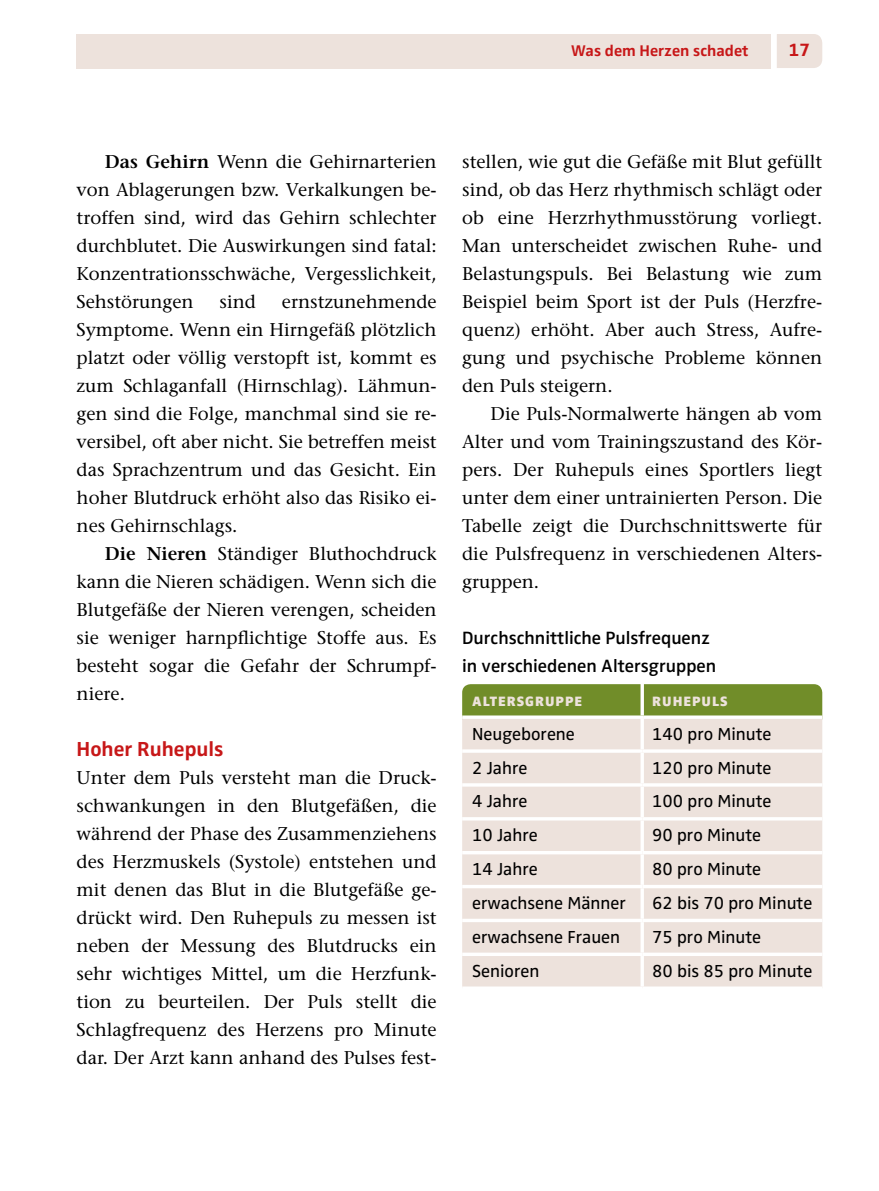
<style>
.page{position:relative;width:879px;height:1191px;background:#fff}
.page>*{position:absolute;margin:0;border:0;box-sizing:border-box;transform-origin:0 0}
.t1{font:700 21px "Zwo Pro";color:#c71718}
.t2{font:18.4px/28px "Stone Serif";color:#000;text-align:justify}
.t3{font:600 18.4px/28px "Zwo Pro";color:#000}
.t4{font:700 18.4px "Zwo Pro";color:#c71718}
.t5{font:18px "Zwo Pro";color:#000}
.t6{font:700 16px "Zwo Pro";color:#c71718}
.t7{font:900 14px "Zwo Pro";letter-spacing:.07em;color:#ede2dc}
.s1{font-weight:600}
</style>
<div class="page">
<div style="left:77px;top:34px;width:694px;height:34px;background:#ede2dc"></div>
<div style="left:777px;top:34px;width:45px;height:34px;background:#ede2dc"></div>
<div style="left:462px;top:684px;width:360px;height:31px;background:#718d29"></div>
<div style="left:462px;top:719px;width:360px;height:267px;background:#ede2dc"></div>
<hr style="left:462px;top:749px;width:180px;height:3px;background:#fff">
<hr style="left:642px;top:749px;width:180px;height:3px;background:#fff">
<hr style="left:462px;top:783px;width:180px;height:3px;background:#fff">
<hr style="left:642px;top:783px;width:180px;height:3px;background:#fff">
<hr style="left:462px;top:817px;width:180px;height:3px;background:#fff">
<hr style="left:642px;top:817px;width:180px;height:3px;background:#fff">
<hr style="left:462px;top:851px;width:180px;height:3px;background:#fff">
<hr style="left:642px;top:851px;width:180px;height:3px;background:#fff">
<hr style="left:462px;top:885px;width:180px;height:3px;background:#fff">
<hr style="left:642px;top:885px;width:180px;height:3px;background:#fff">
<svg style="left:462px;top:918px;width:180px;height:4px"></svg>
<svg style="left:642px;top:918px;width:180px;height:4px"></svg>
<svg style="left:462px;top:952px;width:180px;height:4px"></svg>
<svg style="left:642px;top:952px;width:180px;height:4px"></svg>
<svg style="left:462px;top:986px;width:179px;height:1px"></svg>
<svg style="left:640px;top:719px;width:4px;height:30px"></svg>
<svg style="left:640px;top:752px;width:4px;height:31px"></svg>
<svg style="left:640px;top:786px;width:4px;height:31px"></svg>
<svg style="left:640px;top:820px;width:4px;height:31px"></svg>
<svg style="left:640px;top:854px;width:4px;height:31px"></svg>
<svg style="left:640px;top:888px;width:4px;height:30px"></svg>
<svg style="left:640px;top:922px;width:4px;height:30px"></svg>
<svg style="left:640px;top:956px;width:4px;height:30px"></svg>
<svg style="left:644px;top:986px;width:178px;height:1px"></svg>
<svg style="left:644px;top:715px;width:178px;height:1px"></svg>
<svg style="left:640px;top:684px;width:4px;height:31px"></svg>
<svg style="left:462px;top:715px;width:182px;height:4px"></svg>
<p class="t6" style="left:571px;top:41px;width:179px">Was dem Herzen schadet</p>
<p class="t4" style="left:789px;top:39px;width:23px">17</p>
<p class="t2" style="left:77px;top:148px;width:362px;text-indent:28px"><span class="s1">Das Gehirn</span> Wenn die Gehirnarterien von Ablagerungen bzw. Verkalkungen be&shy;troffen sind, wird das Gehirn schlechter durchblutet. Die Auswirkungen sind fatal:<br>Konzentrationsschwäche, Vergesslichkeit, Sehstörungen</p>
<p class="t2" style="left:77px;top:288px;width:362px;text-indent:205px">ernstzunehmende Symptome. Wenn ein Hirngefäß plötzlich platzt oder völlig verstopft ist, kommt es zum Schlaganfall (Hirnschlag). Lähmun&shy;gen sind die Folge, manchmal sind sie re&shy;versibel, oft aber nicht. Sie betreffen meist das Sprachzentrum und das Gesicht. Ein hoher Blutdruck erhöht also das Risiko ei&shy;nes Gehirnschlags.</p>
<p class="t2" style="left:77px;top:540px;width:362px;text-indent:28px"><span class="s1">Die Nieren</span> Ständiger Bluthochdruck kann die Nieren schädigen. Wenn sich die Blutgefäße der Nieren verengen, scheiden sie weniger harnpflichtige Stoffe aus. Es besteht sogar die Gefahr der Schrumpf&shy;niere.</p>
<p class="t2" style="left:220px;top:288px;width:38px">sind</p>
<p class="t1" style="left:77px;top:737px;width:149px">Hoher Ruhepuls</p>
<p class="t2" style="left:77px;top:764px;width:362px">Unter dem Puls versteht man die Druck&shy;schwankungen in den Blutgefäßen, die während der Phase des Zusammenziehens des Herzmuskels (Systole) entstehen und mit denen das Blut in die Blutgefäße ge&shy;drückt wird. Den Ruhepuls zu messen ist neben der Messung des Blutdrucks ein sehr wichtiges Mittel, um die Herzfunk&shy;tion zu beurteilen. Der Puls stellt die Schlagfrequenz des Herzens pro Minute dar. Der Arzt kann anhand des Pulses fest-</p>
<p class="t2" style="left:462px;top:148px;width:362px">stellen, wie gut die Gefäße mit Blut gefüllt sind, ob das Herz rhythmisch schlägt oder ob eine Herzrhythmusstörung vorliegt.<br>Man unterscheidet zwischen Ruhe- und Belastungspuls. Bei Belastung wie zum Beispiel beim Sport ist der Puls (Herzfre&shy;quenz) erhöht. Aber auch Stress, Aufre&shy;gung und psychische Probleme können den Puls steigern.</p>
<p class="t2" style="left:462px;top:400px;width:362px;text-indent:28px">Die Puls-Normalwerte hängen ab vom Alter und vom Trainingszustand des Kör&shy;pers. Der Ruhepuls eines Sportlers liegt unter dem einer untrainierten Person. Die Tabelle zeigt die Durchschnittswerte für die Pulsfrequenz in verschiedenen Alters&shy;gruppen.</p>
<p class="t3" style="left:462px;top:624px;width:255px">Durchschnittliche Pulsfrequenz in verschiedenen Altersgruppen</p>
<p class="t7" style="left:472px;top:692px;width:111px">ALTERSGRUPPE</p>
<p class="t7" style="left:652px;top:692px;width:77px">RUHEPULS</p>
<p class="t5" style="left:472px;top:723px;width:104px">Neugeborene</p>
<p class="t5" style="left:652px;top:723px;width:121px">140 pro Minute</p>
<p class="t5" style="left:472px;top:757px;width:57px">2 Jahre</p>
<p class="t5" style="left:652px;top:757px;width:121px">120 pro Minute</p>
<p class="t5" style="left:472px;top:791px;width:57px">4 Jahre</p>
<p class="t5" style="left:652px;top:791px;width:121px">100 pro Minute</p>
<p class="t5" style="left:472px;top:825px;width:67px">10 Jahre</p>
<p class="t5" style="left:652px;top:825px;width:111px">90 pro Minute</p>
<p class="t5" style="left:472px;top:858px;width:67px">14 Jahre</p>
<p class="t5" style="left:652px;top:858px;width:111px">80 pro Minute</p>
<p class="t5" style="left:472px;top:892px;width:155px">erwachsene Männer</p>
<p class="t5" style="left:652px;top:892px;width:162px">62 bis 70 pro Minute</p>
<p class="t5" style="left:472px;top:926px;width:150px">erwachsene Frauen</p>
<p class="t5" style="left:652px;top:926px;width:111px">75 pro Minute</p>
<p class="t5" style="left:472px;top:960px;width:69px">Senioren</p>
<p class="t5" style="left:652px;top:960px;width:162px">80 bis 85 pro Minute</p>
</div>
